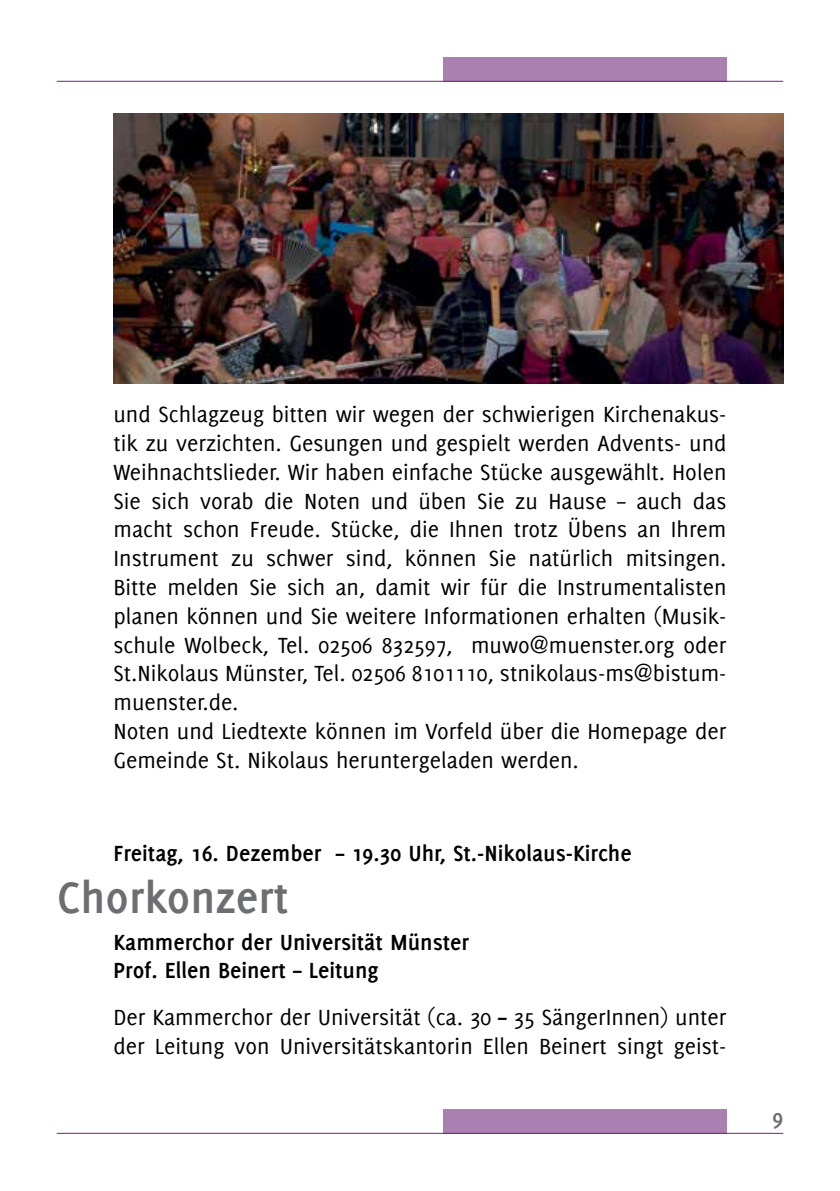
<style>
.page{position:relative;width:840px;height:1191px;background:#fff}
.page>*{position:absolute;margin:0;border:0;box-sizing:border-box;transform-origin:0 0}
.t1{font:700 48px "Delicious";color:#6d6e71}
.t2{font:24px/28.8px "Delicious";color:#000}
.t3{font:700 24px/28.8px "Delicious";color:#000}
.t4{font:700 24px "Delicious";color:#6d6e71}
.s1{font-weight:700}
</style>
<div class="page">
<div style="left:442px;top:57px;width:284px;height:24px;background:#a981b1"></div>
<hr style="left:57px;top:81px;width:725px;height:1px;background:#781d7d">
<div style="left:442px;top:1108px;width:284px;height:25px;background:#a981b1"></div>
<hr style="left:57px;top:1133px;width:725px;height:1px;background:#781d7d">
<img style="left:113px;top:113px;width:669px;height:271px">
<p class="t2" style="left:113px;top:399px;width:614px">und Schlagzeug bitten wir wegen der schwierigen Kirchenakus&shy;tik zu verzichten. Gesungen und gespielt werden Advents- und Weihnachtslieder. Wir haben einfache Stücke ausgewählt. Holen Sie sich vorab die Noten und üben Sie zu Hause – auch das macht schon Freude. Stücke, die Ihnen trotz Übens an Ihrem Instrument zu schwer sind, können Sie natürlich mitsingen.<br>Bitte melden Sie sich an, damit wir für die Instrumentalisten planen können und Sie weitere Informationen erhalten (Musik&shy;schule Wolbeck, Tel. 02506 832597, muwo@muenster.org oder St.Nikolaus Münster, Tel. 02506 8101110, stnikolaus-ms@bistum&shy;muenster.de.<br>Noten und Liedtexte können im Vorfeld über die Homepage der Gemeinde St. Nikolaus heruntergeladen werden.</p>
<p class="t3" style="left:113px;top:838px;width:519px">Freitag, 16. Dezember – 19.30 Uhr, St.-Nikolaus-Kirche</p>
<h1 class="t1" style="left:57px;top:869px;width:233px">Chorkonzert</h1>
<p class="t3" style="left:113px;top:927px;width:357px">Kammerchor der Universität Münster<br>Prof. Ellen Beinert – Leitung</p>
<p class="t2" style="left:113px;top:1002px;width:614px">Der Kammerchor der Universität (ca. 30 <span class="s1">–</span> 35 SängerInnen) unter der Leitung von Universitätskantorin Ellen Beinert singt geist-</p>
<p class="t4" style="left:772px;top:1103px;width:12px">9</p>
</div>
